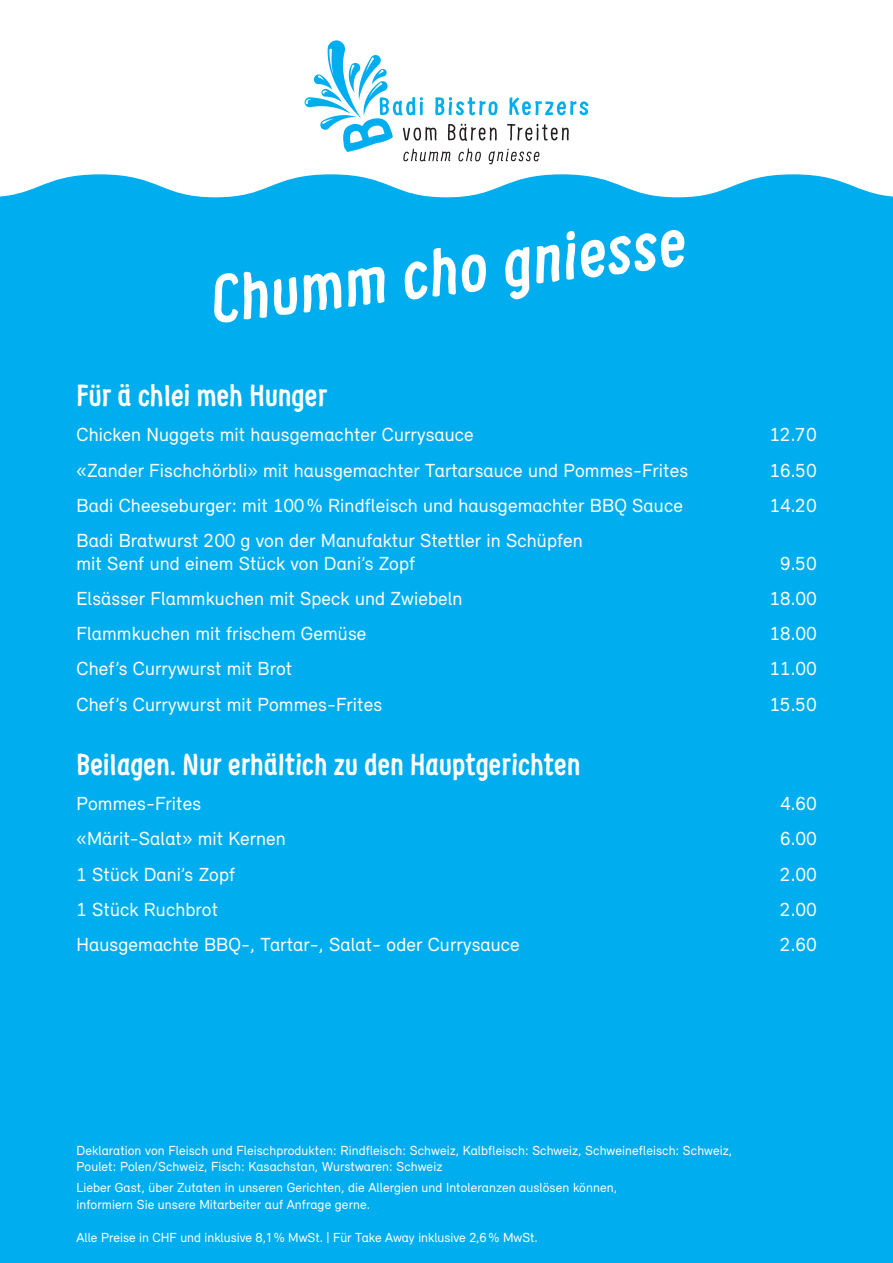
<style>
.page{position:relative;width:893px;height:1263px;background:#fff}
.page>*{position:absolute;margin:0;border:0;box-sizing:border-box;transform-origin:0 0}
.t1{font:700 66px "Supernettcn";color:#fff}
.t2{font:700 30px "Supernettcn";letter-spacing:.005em;color:#fff}
.t3{font:19.5px/22.5px "Relevant";letter-spacing:.005em;color:#fff}
.t4{font:13.5px/16.5px "Relevant";letter-spacing:.005em;color:#fff}
</style>
<div class="page">
<div style="left:0;top:174px;width:893px;height:1089px;background:#00aeef"></div>
<svg style="left:304px;top:40px;width:284px;height:124px"></svg>
<h1 class="t1" style="left:204px;top:257px;width:479px;rotate:-7deg">Chumm cho gniesse</h1>
<h2 class="t2" style="left:77px;top:376px;width:252px">Für ä chlei meh Hunger</h2>
<p class="t3" style="left:77px;top:423px;width:399px">Chicken Nuggets mit hausgemachter Currysauce</p>
<p class="t3" style="left:770px;top:423px;width:48px">12.70</p>
<p class="t3" style="left:77px;top:458px;width:613px">«Zander Fischchörbli» mit hausgemachter Tartarsauce und Pommes-Frites</p>
<p class="t3" style="left:770px;top:458px;width:48px">16.50</p>
<p class="t3" style="left:77px;top:494px;width:608px">Badi Cheeseburger: mit 100 % Rindfleisch und hausgemachter BBQ Sauce</p>
<p class="t3" style="left:770px;top:494px;width:48px">14.20</p>
<p class="t3" style="left:77px;top:529px;width:508px">Badi Bratwurst 200 g von der Manufaktur Stettler in Schüpfen mit Senf und einem Stück von Dani’s Zopf</p>
<p class="t3" style="left:780px;top:552px;width:38px">9.50</p>
<p class="t3" style="left:77px;top:587px;width:388px">Elsässer Flammkuchen mit Speck und Zwiebeln</p>
<p class="t3" style="left:770px;top:587px;width:48px">18.00</p>
<p class="t3" style="left:77px;top:622px;width:291px">Flammkuchen mit frischem Gemüse</p>
<p class="t3" style="left:770px;top:622px;width:48px">18.00</p>
<p class="t3" style="left:77px;top:657px;width:217px">Chef’s Currywurst mit Brot</p>
<p class="t3" style="left:770px;top:657px;width:48px">11.00</p>
<p class="t3" style="left:77px;top:693px;width:307px">Chef’s Currywurst mit Pommes-Frites</p>
<p class="t3" style="left:770px;top:693px;width:48px">15.50</p>
<h2 class="t2" style="left:77px;top:744px;width:505px">Beilagen. Nur erhältich zu den Hauptgerichten</h2>
<p class="t3" style="left:77px;top:792px;width:126px">Pommes-Frites</p>
<p class="t3" style="left:780px;top:792px;width:38px">4.60</p>
<p class="t3" style="left:77px;top:827px;width:211px">«Märit-Salat» mit Kernen</p>
<p class="t3" style="left:780px;top:827px;width:38px">6.00</p>
<p class="t3" style="left:77px;top:862px;width:160px">1 Stück Dani’s Zopf</p>
<p class="t3" style="left:780px;top:862px;width:38px">2.00</p>
<p class="t3" style="left:77px;top:898px;width:143px">1 Stück Ruchbrot</p>
<p class="t3" style="left:780px;top:898px;width:38px">2.00</p>
<p class="t3" style="left:77px;top:933px;width:445px">Hausgemachte BBQ-, Tartar-, Salat- oder Currysauce</p>
<p class="t3" style="left:780px;top:933px;width:38px">2.60</p>
<p class="t4" style="left:77px;top:1142px;width:657px">Deklaration von Fleisch und Fleischprodukten: Rindfleisch: Schweiz, Kalbfleisch: Schweiz, Schweinefleisch: Schweiz,<br>Poulet: Polen/Schweiz, Fisch: Kasachstan, Wurstwaren: Schweiz</p>
<p class="t4" style="left:77px;top:1179px;width:542px">Lieber Gast, über Zutaten in unseren Gerichten, die Allergien und Intoleranzen auslösen können, informiern Sie unsere Mitarbeiter auf Anfrage gerne.</p>
<p class="t4" style="left:77px;top:1229px;width:463px">Alle Preise in CHF und inklusive 8,1% MwSt. | Für Take Away inklusive 2,6% MwSt.</p>
</div>
